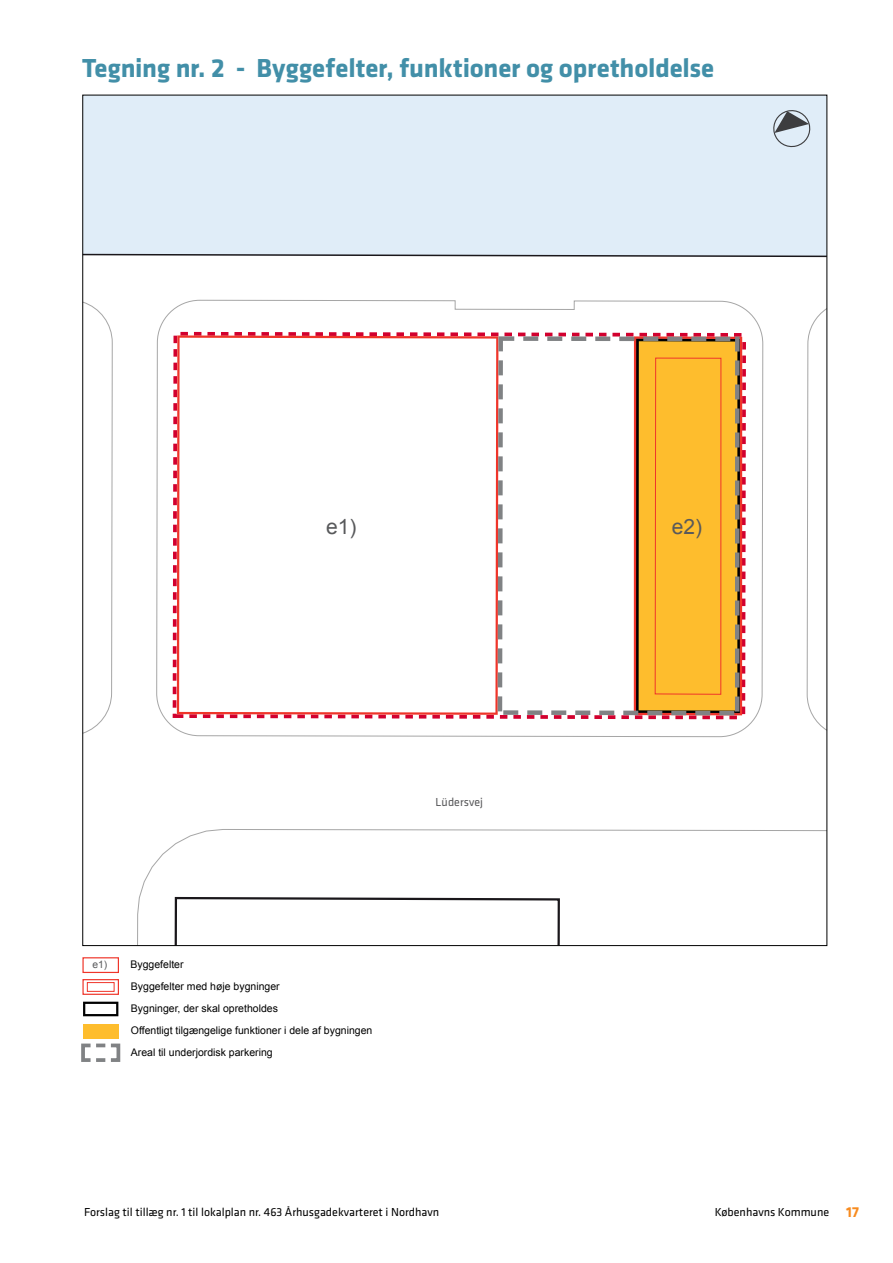
<style>
.page{position:relative;width:893px;height:1263px;background:#fff}
.page>*{position:absolute;margin:0;border:0;box-sizing:border-box;transform-origin:0 0}
.t1{font:700 27px "Klavika";letter-spacing:-.005em;color:#428fa8}
.t2{font:21px "Arial";color:#58595b}
.t3{font:12px "Klavika";color:#000}
.t4{font:12px "Klavika";color:#58585a}
.t5{font:10.5px/21.9px "Arial";color:#000}
.t6{font:10.2px "Arial";color:#58595b}
.s1{font-weight:700;font-size:15px;color:#f78b1f}
</style>
<div class="page">
<div style="left:85px;top:97px;width:740px;height:156px;background:#e0edf8"></div>
<svg style="left:173px;top:946px;width:388px;height:1px"></svg>
<svg style="left:82px;top:253px;width:746px;height:5px"></svg>
<svg style="left:137px;top:829px;width:688px;height:115px"></svg>
<svg style="left:82px;top:302px;width:31px;height:432px"></svg>
<svg style="left:156px;top:300px;width:607px;height:437px"></svg>
<svg style="left:807px;top:309px;width:18px;height:421px"></svg>
<svg style="left:770px;top:107px;width:42px;height:43px;background:#b7c1ca"></svg>
<svg style="left:173px;top:332px;width:573px;height:387px"></svg>
<svg style="left:177px;top:335px;width:321px;height:380px"></svg>
<div style="left:109px;top:1043px;width:11px;height:19px;border:4px solid #808284"></div>
<svg style="left:96px;top:1043px;width:9px;height:4px"></svg>
<div style="left:81px;top:1043px;width:11px;height:19px;border:4px solid #808284"></div>
<svg style="left:96px;top:1058px;width:10px;height:4px"></svg>
<svg style="left:498px;top:336px;width:242px;height:379px"></svg>
<div style="left:82px;top:957px;width:37px;height:16px;border:1px solid #ef352a"></div>
<div style="left:82px;top:979px;width:37px;height:16px;border:1px solid #ef352a"></div>
<div style="left:87px;top:982px;width:27px;height:10px;border:1px solid #ef352a"></div>
<svg style="left:83px;top:1002px;width:35px;height:14px"></svg>
<div style="left:83px;top:1024px;width:35px;height:14px;background:#febd2d"></div>
<h1 class="t1" style="left:82px;top:54px;width:634px">Tegning nr. 2 - Byggefelter, funktioner og opretholdelse</h1>
<h2 class="t2" style="left:326px;top:518px;width:32px">e1)</h2>
<h2 class="t2" style="left:672px;top:518px;width:32px">e2)</h2>
<p class="t6" style="left:92px;top:960px;width:16px">e1)</p>
<p class="t5" style="left:130px;top:954px;width:243px">Byggefelter<br>Byggefelter med høje bygninger<br>Bygninger, der skal opretholdes<br>Offentligt tilgængelige funktioner i dele af bygningen Areal til underjordisk parkering</p>
<p class="t4" style="left:435px;top:796px;width:49px;rotate:-1deg">Lüdersvej</p>
<p class="t3" style="left:84px;top:1205px;width:357px">Forslag til tillæg nr. 1 til lokalplan nr. 463 Århusgadekvarteret i Nordhavn</p>
<p class="t3" style="left:715px;top:1205px;width:146px">Københavns Kommune <span class="s1">17</span></p>
</div>
